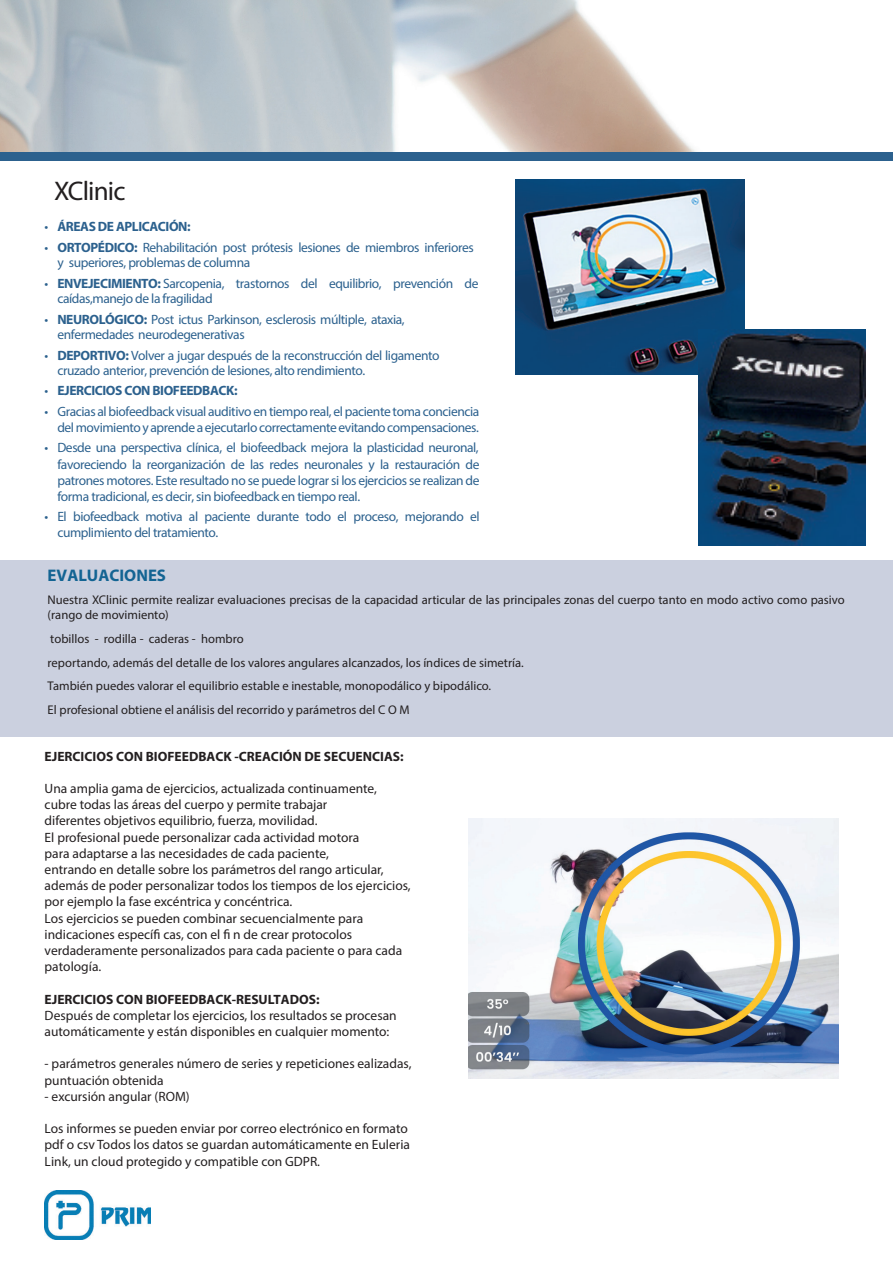
<style>
.page{position:relative;width:893px;height:1263px;background:#fff}
.page>*{position:absolute;margin:0;border:0;box-sizing:border-box;transform-origin:0 0}
.t1{font:27px "Myriad Pro";letter-spacing:-.03em;color:#231f20}
.t2{font:700 16.8px "Myriad Pro";color:#136493}
.t3{font:13.5px/16.2px "Myriad Pro";color:#231f20}
.t4{font:13.5px/15.6px "Myriad Pro";letter-spacing:-.03em;color:#2c618e}
.t5{font:700 13.5px "Myriad Pro";color:#231f20}
.t6{font:700 13.5px "Myriad Pro";letter-spacing:-.03em;color:#2c618e}
.t7{font:12.6px/23.7px "Myriad Pro";color:#231f20}
.s1{font-weight:400}
.s2{font-weight:700}
</style>
<div class="page">
<img style="left:0;top:0;width:696px;height:152px">
<img style="left:515px;top:180px;width:229px;height:194px">
<div style="left:0;top:152px;width:893px;height:9px;background:#2c618e"></div>
<div style="left:0;top:560px;width:893px;height:176px;background:#cbd0df"></div>
<img style="left:45px;top:1191px;width:106px;height:48px">
<img style="left:699px;top:329px;width:167px;height:216px">
<img style="left:468px;top:818px;width:371px;height:260px">
<h1 class="t1" style="left:54px;top:174px;width:73px">XClinic</h1>
<p class="t6" style="left:45px;top:217px;width:148px"><span class="s1">•</span> ÁREAS DE APLICACIÓN:</p>
<p class="t4" style="left:57px;top:239px;width:418px;text-indent:-13px">• <span class="s2">ORTOPÉDICO:</span> Rehabilitación post prótesis lesiones de miembros inferiores y superiores, problemas de columna</p>
<p class="t4" style="left:57px;top:275px;width:423px;text-indent:-13px">• <span class="s2">ENVEJECIMIENTO:</span> Sarcopenia, trastornos del equilibrio, prevención de caídas,manejo de la fragilidad</p>
<p class="t4" style="left:57px;top:311px;width:349px;text-indent:-13px">• <span class="s2">NEUROLÓGICO:</span> Post ictus Parkinson, esclerosis múltiple, ataxia, enfermedades neurodegenerativas</p>
<p class="t4" style="left:57px;top:347px;width:384px;text-indent:-13px">• <span class="s2">DEPORTIVO:</span> Volver a jugar después de la reconstrucción del ligamento cruzado anterior, prevención de lesiones, alto rendimiento.</p>
<p class="t6" style="left:45px;top:382px;width:194px"><span class="s1">•</span> EJERCICIOS CON BIOFEEDBACK:</p>
<p class="t4" style="left:45px;top:404px;width:436px;text-align:right">• Gracias al biofeedback visual auditivo en tiempo real, el paciente toma conciencia del movimiento y aprende a ejecutarlo correctamente evitando compensaciones.</p>
<p class="t4" style="left:57px;top:440px;width:424px;line-height:16px;text-align:justify;text-indent:-13px">• Desde una perspectiva clínica, el biofeedback mejora la plasticidad neuronal, favoreciendo la reorganización de las redes neuronales y la restauración de patrones motores. Este resultado no se puede lograr si los ejercicios se realizan de forma tradicional, es decir, sin biofeedback en tiempo real.</p>
<p class="t4" style="left:57px;top:508px;width:424px;text-indent:-13px">• El biofeedback motiva al paciente durante todo el proceso, mejorando el cumplimiento del tratamiento.</p>
<p class="t2" style="left:48px;top:564px;width:120px">EVALUACIONES</p>
<p class="t7" style="left:48px;top:592px;width:799px;line-height:15.1px">Nuestra XClinic permite realizar evaluaciones precisas de la capacidad articular de las principales zonas del cuerpo tanto en modo activo como pasivo (rango de movimiento)</p>
<p class="t7" style="left:48px;top:627px;width:478px">tobillos - rodilla - caderas - hombro<br>reportando, además del detalle de los valores angulares alcanzados, los índices de simetría.<br>También puedes valorar el equilibrio estable e inestable, monopodálico y bipodálico.<br>El profesional obtiene el análisis del recorrido y parámetros del C O M</p>
<p class="t5" style="left:45px;top:747px;width:361px">EJERCICIOS CON BIOFEEDBACK -CREACIÓN DE SECUENCIAS:</p>
<p class="t3" style="left:45px;top:780px;width:368px">Una amplia gama de ejercicios, actualizada continuamente, cubre todas las áreas del cuerpo y permite trabajar<br>diferentes objetivos equilibrio, fuerza, movilidad.<br>El profesional puede personalizar cada actividad motora<br>para adaptarse a las necesidades de cada paciente,<br>entrando en detalle sobre los parámetros del rango articular, además de poder personalizar todos los tiempos de los ejercicios, por ejemplo la fase excéntrica y concéntrica.<br>Los ejercicios se pueden combinar secuencialmente para indicaciones específi cas, con el fi n de crear protocolos verdaderamente personalizados para cada paciente o para cada patología.</p>
<p class="t5" style="left:45px;top:990px;width:277px">EJERCICIOS CON BIOFEEDBACK-RESULTADOS:</p>
<p class="t3" style="left:45px;top:1007px;width:354px">Después de completar los ejercicios, los resultados se procesan automáticamente y están disponibles en cualquier momento:</p>
<p class="t3" style="left:45px;top:1055px;width:368px">- parámetros generales número de series y repeticiones ealizadas, puntuación obtenida</p>
<p class="t3" style="left:45px;top:1088px;width:147px">- excursión angular (ROM)</p>
<p class="t3" style="left:45px;top:1120px;width:367px">Los informes se pueden enviar por correo electrónico en formato pdf o csv Todos los datos se guardan automáticamente en Euleria<br>Link, un cloud protegido y compatible con GDPR.</p>
</div>
